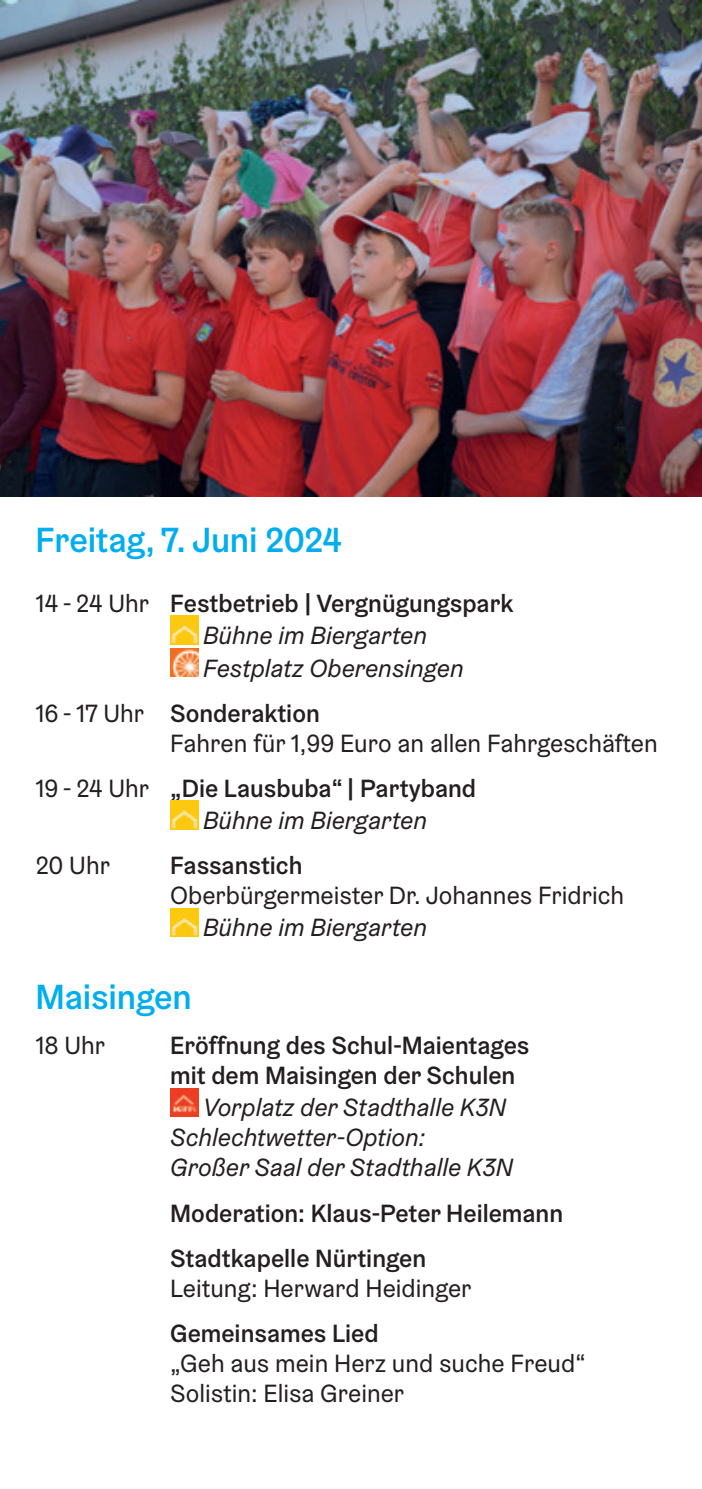
<style>
.page{position:relative;width:702px;height:1489px;background:#fff}
.page>*{position:absolute;margin:0;border:0;box-sizing:border-box;transform-origin:0 0}
.t1{font:500 35px "Graebenbach";letter-spacing:-.005em;color:#00aeef}
.t2{font:500 25px/32.2px "Graebenbach";color:#231f20}
.t3{font:25px/30px "Graebenbach";color:#231f20}
.t4{font:italic 25px/32.2px "Graebenbach";color:#231f20}
.s1{font-style:normal}
.s2{font-weight:500;font-style:normal}
.s3{font-weight:500}
.s4{font-weight:400}
.s5{font-weight:400;font-style:italic}
</style>
<div class="page">
<img style="left:170px;top:616px;width:28px;height:28px">
<img style="left:170px;top:648px;width:28px;height:28px">
<img style="left:170px;top:800px;width:28px;height:29px">
<img style="left:170px;top:908px;width:28px;height:28px">
<img style="left:170px;top:1088px;width:28px;height:28px">
<img style="left:0;top:0;width:702px;height:496px">
<h1 class="t1" style="left:35px;top:517px;width:308px">Freitag, 7. Juni 2024</h1>
<p class="t4" style="left:203px;top:587px;width:312px;text-indent:-168px"><span class="s1">14 - 24 Uhr</span> <span class="s2">Festbetrieb | Vergnügungspark<br></span>Bühne im Biergarten<br>Festplatz Oberensingen</p>
<p class="t3" style="left:170px;top:697px;width:489px;text-indent:-135px">16 - 17 Uhr <span class="s3">Sonderaktion<br></span>Fahren für 1,99 Euro an allen Fahrgeschäften</p>
<p class="t2" style="left:203px;top:771px;width:274px;text-indent:-168px"><span class="s4">19 - 24 Uhr</span> „Die Lausbuba“ | Partyband<br><span class="s5">Bühne im Biergarten</span></p>
<p class="t3" style="left:35px;top:850px;width:76px">20 Uhr</p>
<p class="t2" style="left:170px;top:849px;width:134px">Fassanstich</p>
<p class="t3" style="left:170px;top:880px;width:455px">Oberbürgermeister Dr. Johannes Fridrich</p>
<p class="t4" style="left:203px;top:911px;width:225px">Bühne im Biergarten</p>
<h1 class="t1" style="left:35px;top:974px;width:158px">Maisingen</h1>
<p class="t3" style="left:35px;top:1030px;width:71px">18 Uhr</p>
<p class="t2" style="left:170px;top:1030px;width:360px;line-height:30px">Eröffnung des Schul-Maientages mit dem Maisingen der Schulen</p>
<p class="t4" style="left:170px;top:1092px;width:344px;line-height:30px;text-indent:33px">Vorplatz der Stadthalle K3N<br>Schlechtwetter-Option:<br>Großer Saal der Stadthalle K3N</p>
<p class="t2" style="left:170px;top:1189px;width:394px;line-height:45px">Moderation: Klaus-Peter Heilemann<br>Stadtkapelle Nürtingen</p>
<p class="t3" style="left:170px;top:1272px;width:303px">Leitung: Herward Heidinger</p>
<p class="t2" style="left:170px;top:1316px;width:210px">Gemeinsames Lied</p>
<p class="t3" style="left:170px;top:1347px;width:417px">„Geh aus mein Herz und suche Freud“<br>Solistin: Elisa Greiner</p>
</div>
